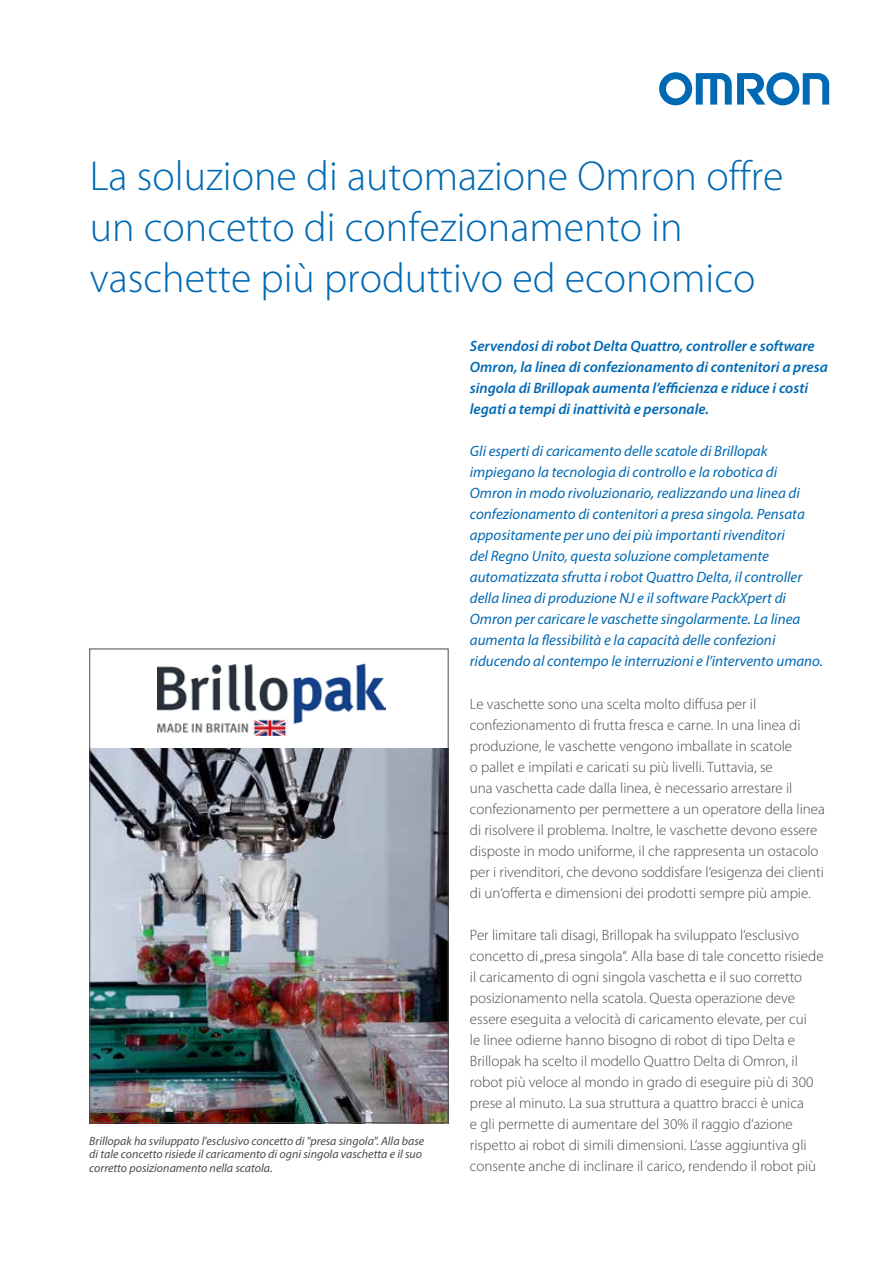
<style>
.page{position:relative;width:893px;height:1263px;background:#fff}
.page>*{position:absolute;margin:0;border:0;box-sizing:border-box;transform-origin:0 0}
.t1{font:300 42px/51px "Myriad Pro";color:#0069b4}
.t2{font:300 15px/21px "Myriad Pro";color:#4a4a49}
.t3{font:italic 15px/21px "Myriad Pro";color:#0069b4}
.t4{font:italic 600 15px/21px "Myriad Pro";color:#0069b4}
.t5{font:italic 12px/13.5px "Myriad Pro";color:#4a4a49}
</style>
<div class="page">
<svg style="left:659px;top:72px;width:170px;height:33px"></svg>
<img style="left:91px;top:749px;width:356px;height:372px">
<img style="left:158px;top:663px;width:227px;height:72px">
<h1 class="t1" style="left:90px;top:151px;width:695px">La soluzione di automazione Omron offre un concetto di confezionamento in vaschette più produttivo ed economico</h1>
<p class="t5" style="left:89px;top:1134px;width:337px">Brillopak ha sviluppato l'esclusivo concetto di "presa singola". Alla base di tale concetto risiede il caricamento di ogni singola vaschetta e il suo corretto posizionamento nella scatola.</p>
<p class="t4" style="left:470px;top:335px;width:359px">Servendosi di robot Delta Quattro, controller e software Omron, la linea di confezionamento di contenitori a presa singola di Brillopak aumenta l’efficienza e riduce i costi legati a tempi di inattività e personale.</p>
<p class="t3" style="left:470px;top:441px;width:355px">Gli esperti di caricamento delle scatole di Brillopak impiegano la tecnologia di controllo e la robotica di Omron in modo rivoluzionario, realizzando una linea di confezionamento di contenitori a presa singola. Pensata appositamente per uno dei più importanti rivenditori<br>del Regno Unito, questa soluzione completamente automatizzata sfrutta i robot Quattro Delta, il controller della linea di produzione NJ e il software PackXpert di Omron per caricare le vaschette singolarmente. La linea aumenta la flessibilità e la capacità delle confezioni riducendo al contempo le interruzioni e l’intervento umano.</p>
<p class="t2" style="left:470px;top:693px;width:357px">Le vaschette sono una scelta molto diffusa per il confezionamento di frutta fresca e carne. In una linea di produzione, le vaschette vengono imballate in scatole<br>o pallet e impilati e caricati su più livelli. Tuttavia, se<br>una vaschetta cade dalla linea, è necessario arrestare il confezionamento per permettere a un operatore della linea di risolvere il problema. Inoltre, le vaschette devono essere disposte in modo uniforme, il che rappresenta un ostacolo per i rivenditori, che devono soddisfare l‘esigenza dei clienti di un‘offerta e dimensioni dei prodotti sempre più ampie.</p>
<p class="t2" style="left:470px;top:924px;width:355px">Per limitare tali disagi, Brillopak ha sviluppato l‘esclusivo concetto di „presa singola“. Alla base di tale concetto risiede il caricamento di ogni singola vaschetta e il suo corretto posizionamento nella scatola. Questa operazione deve essere eseguita a velocità di caricamento elevate, per cui<br>le linee odierne hanno bisogno di robot di tipo Delta e Brillopak ha scelto il modello Quattro Delta di Omron, il robot più veloce al mondo in grado di eseguire più di 300 prese al minuto. La sua struttura a quattro bracci è unica<br>e gli permette di aumentare del 30% il raggio d‘azione rispetto ai robot di simili dimensioni. L‘asse aggiuntiva gli consente anche di inclinare il carico, rendendo il robot più</p>
</div>
